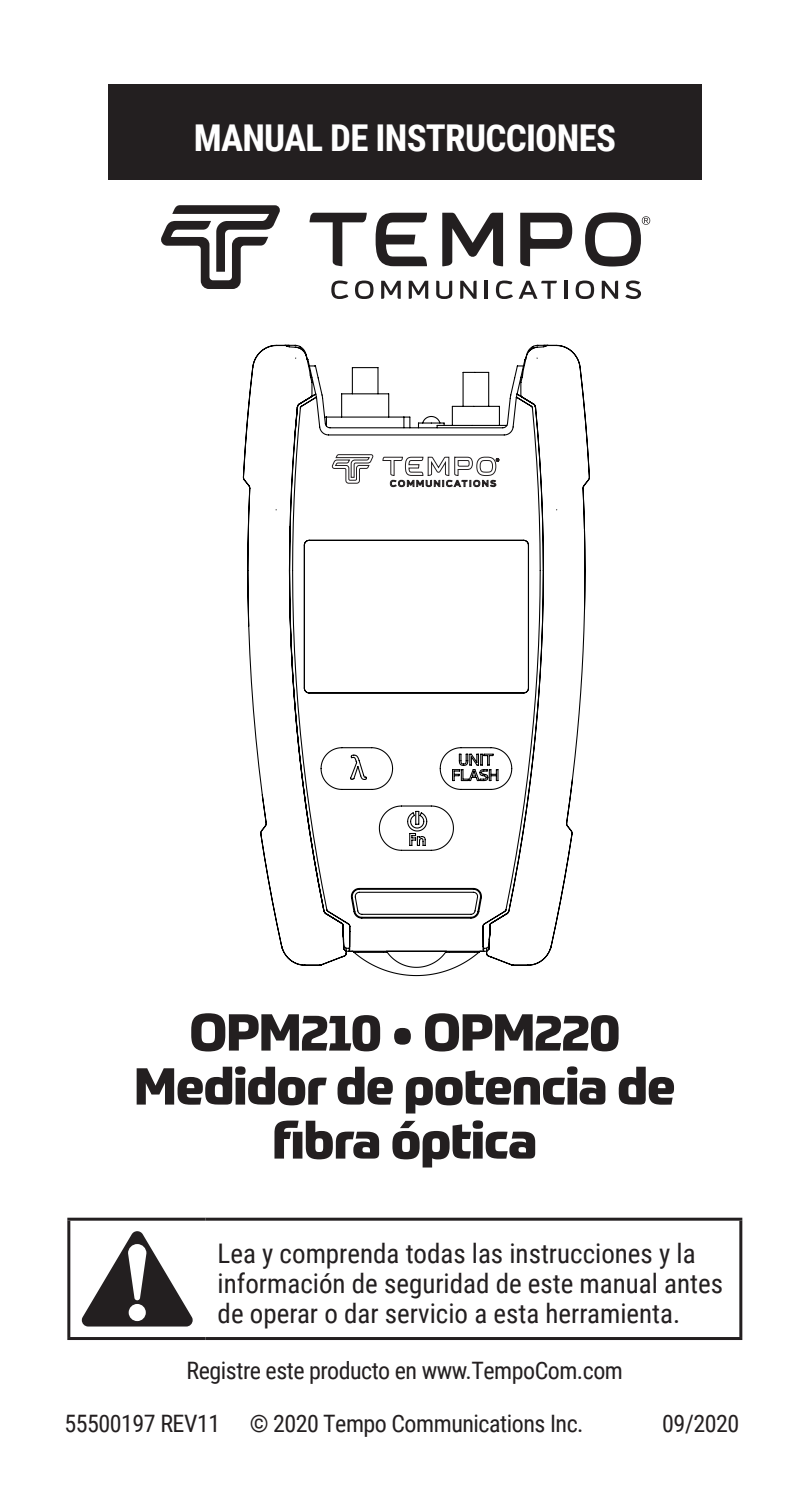
<style>
.page{position:relative;width:810px;height:1512px;background:#fff}
.page>*{position:absolute;margin:0;border:0;box-sizing:border-box;transform-origin:0 0}
.Title_Sub{font:800 51px/54px "Prometo";letter-spacing:-.02em;color:#231f20;text-align:center}
.t1{font:700 36.9px "Roboto Condensed";letter-spacing:-.02em;color:#fff}
.Warning_page_1{font:27px/30px "Roboto Condensed";color:#231f20}
.Subsubhead_C{font:24px "Roboto Condensed";letter-spacing:-.02em;color:#231f20}
</style>
<div class="page">
<div style="left:108px;top:84px;width:594px;height:95px;background:#231f20"></div>
<hr style="left:67px;top:1218px;width:139px;height:3px;background:#231f20">
<hr style="left:67px;top:1221px;width:3px;height:116px;background:#231f20">
<hr style="left:206px;top:1218px;width:536px;height:3px;background:#231f20">
<hr style="left:739px;top:1221px;width:3px;height:116px;background:#231f20">
<hr style="left:67px;top:1337px;width:139px;height:3px;background:#231f20">
<hr style="left:206px;top:1337px;width:536px;height:3px;background:#231f20">
<svg style="left:82px;top:1231px;width:111px;height:96px"></svg>
<svg style="left:242px;top:344px;width:348px;height:633px"></svg>
<svg style="left:332px;top:454px;width:41px;height:29px"></svg>
<svg style="left:383px;top:457px;width:116px;height:31px"></svg>
<svg style="left:161px;top:205px;width:119px;height:84px"></svg>
<svg style="left:331px;top:281px;width:17px;height:18px"></svg>
<svg style="left:602px;top:281px;width:16px;height:18px"></svg>
<svg style="left:496px;top:281px;width:17px;height:18px"></svg>
<svg style="left:355px;top:281px;width:19px;height:18px"></svg>
<svg style="left:409px;top:281px;width:19px;height:18px"></svg>
<svg style="left:381px;top:281px;width:20px;height:18px"></svg>
<svg style="left:436px;top:281px;width:16px;height:18px"></svg>
<svg style="left:460px;top:281px;width:17px;height:18px"></svg>
<hr style="left:485px;top:281px;width:3px;height:18px;background:#231f20">
<svg style="left:519px;top:281px;width:38px;height:18px"></svg>
<hr style="left:565px;top:281px;width:3px;height:18px;background:#231f20">
<svg style="left:576px;top:281px;width:18px;height:18px"></svg>
<svg style="left:625px;top:281px;width:16px;height:18px"></svg>
<svg style="left:585px;top:212px;width:65px;height:55px"></svg>
<svg style="left:309px;top:213px;width:58px;height:54px"></svg>
<svg style="left:376px;top:213px;width:51px;height:53px"></svg>
<svg style="left:442px;top:213px;width:61px;height:54px"></svg>
<svg style="left:520px;top:213px;width:52px;height:54px"></svg>
<p class="t1" style="left:194px;top:112px;width:424px">MANUAL DE INSTRUCCIONES</p>
<p class="Title_Sub" style="left:189px;top:1005px;width:433px">OPM210 • OPM220</p>
<p class="Title_Sub" style="left:134px;top:1059px;width:543px">Medidor de potencia de fibra óptica</p>
<p class="Warning_page_1" style="left:218px;top:1237px;width:507px">Lea y comprenda todas las instrucciones y la información de seguridad de este manual antes de operar o dar servicio a esta herramienta.</p>
<p class="Subsubhead_C" style="left:187px;top:1354px;width:438px">Registre este producto en www.TempoCom.com</p>
<p class="Subsubhead_C" style="left:64px;top:1407px;width:521px">55500197 REV11 © 2020 Tempo Communications Inc.</p>
<p class="Subsubhead_C" style="left:662px;top:1407px;width:79px">09/2020</p>
</div>
